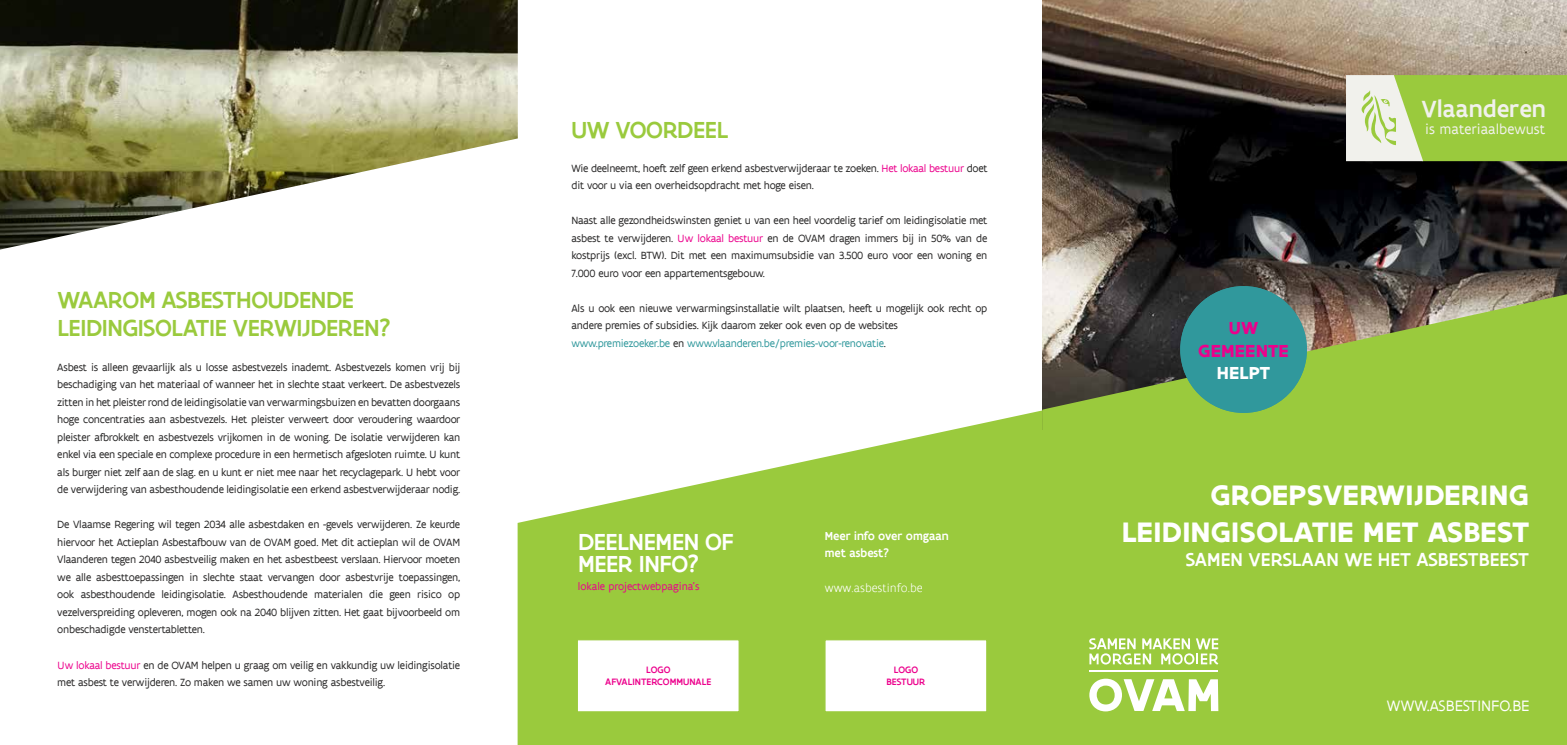
<style>
.page{position:relative;width:1567px;height:745px;background:#fff}
.page>*{position:absolute;margin:0;border:0;box-sizing:border-box;transform-origin:0 0}
.t1{font:700 30.38px/36.4px "Flanders Art Sans";letter-spacing:.005em;color:#fff;text-align:right}
.t2{font:500 25.25px "Flanders Art Sans";color:#f1f1ec}
.t3{font:500 25px/27.5px "Flanders Art Sans";letter-spacing:-.015em;color:#9aca3d}
.t4{font:500 25px/22.5px "Flanders Art Sans";letter-spacing:-.015em;color:#fff}
.t5{font:500 20px "Flanders Art Sans";letter-spacing:.005em;color:#fff}
.t6{font:700 18.75px/22.5px "Flanders Art Sans";letter-spacing:.005em;color:#ec008c;text-align:center}
.t7{font:700 18.75px "Flanders Art Sans";letter-spacing:.005em;color:#fff}
.t8{font:16.25px "Flanders Art Sans";letter-spacing:.005em;color:#fff}
.t9{font:15px "Flanders Art Sans";color:#f1f1ec}
.t10{font:500 12.5px/17.5px "Flanders Art Sans";color:#fff}
.t11{font:300 12.5px "Flanders Art Sans";color:#fff}
.t12{font:11.25px/17.5px "Flanders Art Sans";letter-spacing:-.02em;color:#282727;text-align:justify}
.t13{font:11.25px "Flanders Art Sans";color:#ec008c}
.t14{font:500 10px/12px "Flanders Art Sans";color:#ec008c;text-align:center}
.s1{color:#ec008c}
.s2{color:#30989c}
</style>
<div class="page">
<svg style="left:517px;top:410px;width:525px;height:334px;fill:#9aca3d"></svg>
<div style="left:824px;top:638px;width:163px;height:74px;background:#fff;border:1px solid #9aca3d"></div>
<div style="left:576px;top:638px;width:163px;height:74px;background:#fff;border:1px solid #9aca3d"></div>
<img style="left:0;top:0;width:518px;height:249px">
<img style="left:1042px;top:0;width:524px;height:294px">
<svg style="left:1042px;top:294px;width:524px;height:450px;background:#94be3f"></svg>
<svg style="left:1089px;top:678px;width:129px;height:33px"></svg>
<svg style="left:1089px;top:637px;width:129px;height:27px"></svg>
<hr style="left:1089px;top:669px;width:129px;height:1px;background:#fff">
<svg style="left:1345px;top:75px;width:221px;height:86px;background:#afd369"></svg>
<div style="left:1180px;top:286px;width:126px;height:126px;background:#30989c;border-radius:50%"></div>
<h3 class="t3" style="left:57px;top:286px;width:334px">WAAROM ASBESTHOUDENDE<br>LEIDINGISOLATIE VERWIJDEREN?</h3>
<p class="t12" style="left:57px;top:358px;width:404px">Asbest is alleen gevaarlijk als u losse asbestvezels inademt. Asbestvezels komen vrij bij beschadiging van het materiaal of wanneer het in slechte staat verkeert. De asbestvezels zitten in het pleister rond de leidingisolatie van verwarmingsbuizen en bevatten doorgaans hoge concentraties aan asbestvezels. Het pleister verweert door veroudering waardoor pleister afbrokkelt en asbestvezels vrijkomen in de woning. De isolatie verwijderen kan enkel via een speciale en complexe procedure in een hermetisch afgesloten ruimte. U kunt als burger niet zelf aan de slag. en u kunt er niet mee naar het recyclagepark. U hebt voor de verwijdering van asbesthoudende leidingisolatie een erkend asbestverwijderaar nodig.</p>
<p class="t12" style="left:57px;top:515px;width:404px">De Vlaamse Regering wil tegen 2034 alle asbestdaken en -gevels verwijderen. Ze keurde hiervoor het Actieplan Asbestafbouw van de OVAM goed. Met dit actieplan wil de OVAM Vlaanderen tegen 2040 asbestveilig maken en het asbestbeest verslaan. Hiervoor moeten we alle asbesttoepassingen in slechte staat vervangen door asbestvrije toepassingen, ook asbesthoudende leidingisolatie. Asbesthoudende materialen die geen risico op vezelverspreiding opleveren, mogen ook na 2040 blijven zitten. Het gaat bijvoorbeeld om onbeschadigde venstertabletten.</p>
<p class="t12" style="left:57px;top:655px;width:404px"><span class="s1">Uw lokaal bestuur</span> en de OVAM helpen u graag om veilig en vakkundig uw leidingisolatie met asbest te verwijderen. Zo maken we samen uw woning asbestveilig.</p>
<h3 class="t3" style="left:571px;top:116px;width:158px">UW VOORDEEL</h3>
<p class="t12" style="left:571px;top:159px;width:417px">Wie deelneemt, hoeft zelf geen erkend asbestverwijderaar te zoeken. <span class="s1">Het lokaal bestuur</span> doet dit voor u via een overheidsopdracht met hoge eisen.</p>
<p class="t12" style="left:571px;top:212px;width:417px">Naast alle gezondheidswinsten geniet u van een heel voordelig tarief om leidingisolatie met asbest te verwijderen. <span class="s1">Uw lokaal bestuur</span> en de OVAM dragen immers bij in 50% van de kostprijs (excl. BTW). Dit met een maximumsubsidie van 3.500 euro voor een woning en 7.000 euro voor een appartementsgebouw.</p>
<p class="t12" style="left:571px;top:299px;width:417px;text-align:left">Als u ook een nieuwe verwarmingsinstallatie wilt plaatsen, heeft u mogelijk ook recht op andere premies of subsidies. Kijk daarom zeker ook even op de websites <span class="s2">www.premiezoeker.be</span> en <span class="s2">www.vlaanderen.be/premies-voor-renovatie</span>.</p>
<h3 class="t4" style="left:578px;top:530px;width:157px">DEELNEMEN OF<br>MEER INFO?</h3>
<p class="t13" style="left:578px;top:578px;width:123px">lokale projectwebpagina’s</p>
<p class="t10" style="left:824px;top:526px;width:125px">Meer info over omgaan met asbest?</p>
<p class="t11" style="left:824px;top:580px;width:99px">www.asbestinfo.be</p>
<p class="t14" style="left:605px;top:663px;width:107px">LOGO<br>AFVALINTERCOMMUNALE</p>
<p class="t14" style="left:886px;top:663px;width:40px">LOGO<br>BESTUUR</p>
<h3 class="t6" style="left:1198px;top:316px;width:92px">UW<br>GEMEENTE</h3>
<h3 class="t7" style="left:1216px;top:361px;width:55px">HELPT</h3>
<h2 class="t2" style="left:1421px;top:93px;width:126px">Vlaanderen</h2>
<h3 class="t9" style="left:1424px;top:120px;width:122px">is materiaalbewust</h3>
<h1 class="t1" style="left:1121px;top:477px;width:409px">GROEPSVERWIJDERING<br>LEIDINGISOLATIE MET ASBEST</h1>
<h3 class="t5" style="left:1185px;top:546px;width:345px">SAMEN VERSLAAN WE HET ASBESTBEEST</h3>
<h3 class="t8" style="left:1386px;top:695px;width:144px">WWW.ASBESTINFO.BE</h3>
</div>
